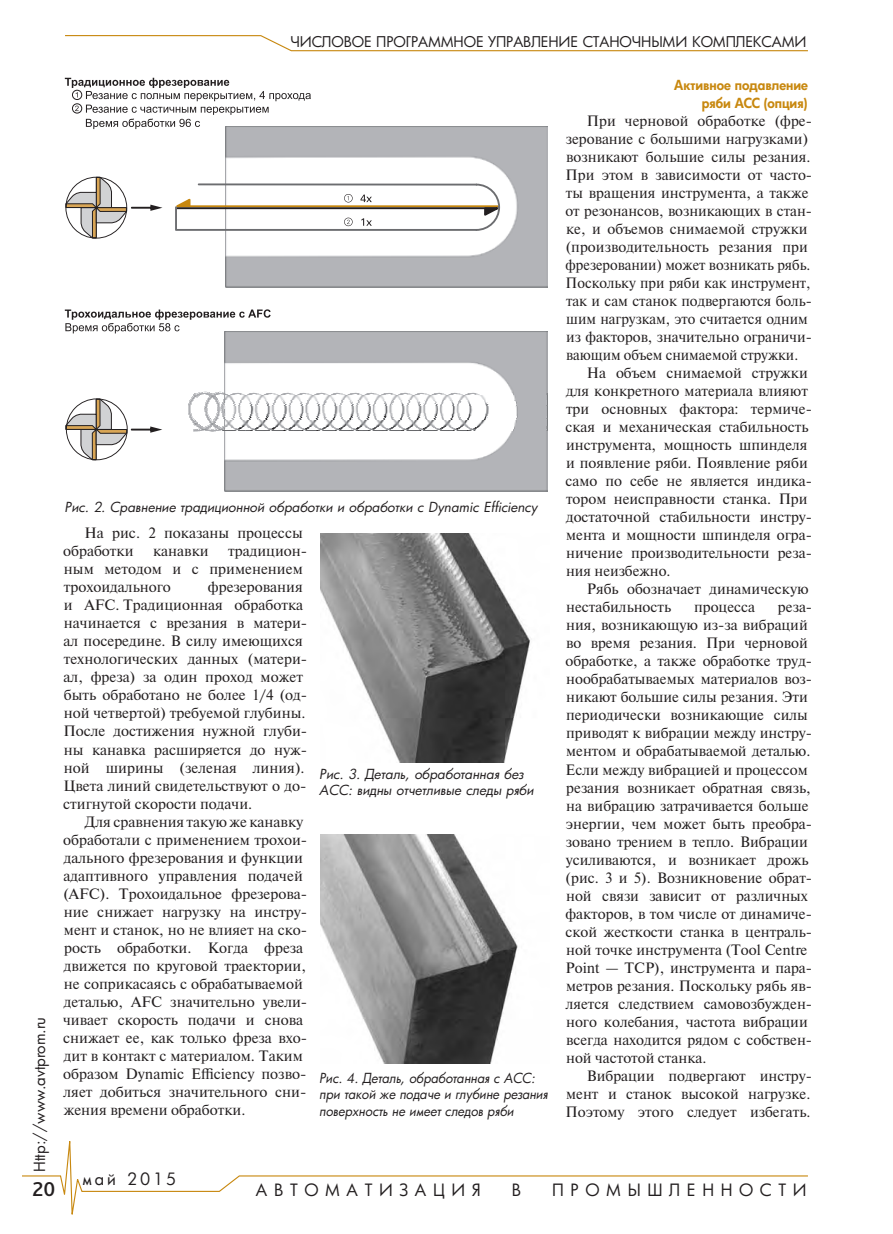
<style>
.page{position:relative;width:893px;height:1234px;background:#fff}
.page>*{position:absolute;margin:0;border:0;box-sizing:border-box;transform-origin:0 0}
.t1{font:500 21px "Bliss Pro";color:#231f20}
.t2{font:16.5px "Futura Cyr";letter-spacing:.4em;color:#231f20}
.t3{font:15px/18px "Newton";color:#231f20}
.t4{font:15px "Newton";color:#231f20;scale:.95 1}
.t5{font:15px "Futura Cyr";color:#231f20}
.t6{font:14.4px "Futura Cyr";letter-spacing:-.01em;color:#231f20}
.t7{font:italic 13.5px/16.5px "Futura Cyr";color:#231f20}
.t8{font:italic 13.5px/16.5px "Futura Cyr";color:#231f20;scale:.95 1}
.t9{font:800 13.5px/18px "Futura Cyr";color:#c8880f;text-align:right}
</style>
<div class="page">
<svg style="left:22px;top:1141px;width:786px;height:74px"></svg>
<svg style="left:65px;top:35px;width:743px;height:17px"></svg>
<img style="left:225px;top:127px;width:323px;height:160px">
<svg style="left:175px;top:183px;width:326px;height:49px"></svg>
<img style="left:224px;top:430px;width:324px;height:61px">
<img style="left:224px;top:428px;width:324px;height:2px">
<img style="left:225px;top:428px;width:323px;height:1px">
<img style="left:224px;top:412px;width:324px;height:16px">
<img style="left:225px;top:406px;width:323px;height:6px">
<img style="left:224px;top:401px;width:324px;height:5px">
<img style="left:224px;top:394px;width:324px;height:7px">
<img style="left:224px;top:393px;width:324px;height:1px">
<img style="left:224px;top:392px;width:324px;height:1px">
<svg style="left:188px;top:391px;width:36px;height:41px"></svg>
<img style="left:225px;top:332px;width:323px;height:60px">
<svg style="left:65px;top:309px;width:206px;height:24px"></svg>
<svg style="left:65px;top:78px;width:246px;height:51px"></svg>
<svg style="left:65px;top:398px;width:97px;height:62px"></svg>
<svg style="left:65px;top:177px;width:97px;height:61px"></svg>
<img style="left:320px;top:533px;width:210px;height:229px">
<img style="left:320px;top:834px;width:198px;height:228px">
<p class="t6" style="left:290px;top:33px;width:517px">Числовое программное управление станочными комплексами</p>
<p class="t9" style="left:674px;top:76px;width:135px">Активное подавление ряби ACC (опция)</p>
<p class="t3" style="left:587px;top:111px;width:227px">При черновой обработке (фре-</p>
<p class="t3" style="left:566px;top:129px;width:244px">зерование с большими нагрузками)</p>
<p class="t3" style="left:566px;top:147px;width:246px">возникают большие силы резания.</p>
<p class="t3" style="left:566px;top:165px;width:248px">При этом в зависимости от часто-</p>
<p class="t3" style="left:566px;top:183px;width:244px">ты вращения инструмента, а также</p>
<p class="t3" style="left:565px;top:201px;width:248px">от резонансов, возникающих в стан-</p>
<p class="t3" style="left:566px;top:219px;width:243px">ке, и объемов снимаемой стружки</p>
<p class="t3" style="left:566px;top:237px;width:244px">(производительность резания при</p>
<p class="t4" style="left:566px;top:254px;width:259px">фрезеровании) может возникать рябь.</p>
<p class="t4" style="left:566px;top:272px;width:259px">Поскольку при ряби как инструмент,</p>
<p class="t3" style="left:566px;top:291px;width:247px">так и сам станок подвергаются боль-</p>
<p class="t4" style="left:566px;top:308px;width:256px">шим нагрузкам, это считается одним</p>
<p class="t3" style="left:566px;top:327px;width:247px">из факторов, значительно ограничи-</p>
<p class="t4" style="left:566px;top:344px;width:246px">вающим объем снимаемой стружки.</p>
<p class="t3" style="left:587px;top:363px;width:222px">На объем снимаемой стружки</p>
<p class="t3" style="left:566px;top:381px;width:243px">для конкретного материала влияют</p>
<p class="t3" style="left:566px;top:399px;width:247px">три основных фактора: термиче-</p>
<p class="t3" style="left:565px;top:417px;width:244px">ская и механическая стабильность</p>
<p class="t3" style="left:566px;top:435px;width:243px">инструмента, мощность шпинделя</p>
<p class="t3" style="left:566px;top:453px;width:243px">и появление ряби. Появление ряби</p>
<p class="t3" style="left:565px;top:471px;width:248px">само по себе не является индика-</p>
<p class="t3" style="left:566px;top:489px;width:243px">тором неисправности станка. При</p>
<p class="t3" style="left:566px;top:507px;width:248px">достаточной стабильности инстру-</p>
<p class="t3" style="left:566px;top:525px;width:247px">мента и мощности шпинделя огра-</p>
<p class="t3" style="left:566px;top:543px;width:247px">ничение производительности реза-</p>
<p class="t3" style="left:566px;top:561px;width:106px">ния неизбежно.</p>
<p class="t3" style="left:587px;top:579px;width:223px">Рябь обозначает динамическую</p>
<p class="t3" style="left:566px;top:597px;width:106px">нестабильность</p>
<p class="t3" style="left:694px;top:597px;width:63px">процесса</p>
<p class="t7" style="left:65px;top:499px;width:474px">Рис. 2. Сравнение традиционной обработки и обработки с Dynamic Efficiency</p>
<p class="t3" style="left:63px;top:523px;width:241px;text-indent:21px">На рис. 2 показаны процессы обработки</p>
<p class="t3" style="left:64px;top:541px;width:245px;text-indent:164px">традицион&shy;ным методом и с применением трохоидального</p>
<p class="t3" style="left:153px;top:541px;width:57px">канавки</p>
<p class="t3" style="left:63px;top:577px;width:246px;text-indent:145px">фрезерования и AFC. Традиционная обработка начинается с врезания в матери&shy;ал посередине. В силу имеющихся технологических данных (матери&shy;ал, фреза) за один проход может быть обработано не более 1/4 (од&shy;ной четвертой) требуемой глубины.<br>После достижения нужной глуби&shy;ны канавка расширяется до нуж&shy;ной ширины (зеленая линия).<br>Цвета линий свидетельствуют о до&shy;стигнутой скорости подачи.</p>
<p class="t3" style="left:63px;top:811px;width:246px;text-indent:22px">Для сравнения такую же канавку обработали с применением трохои&shy;дального фрезерования и функции адаптивного управления подачей (AFC). Трохоидальное фрезерова&shy;ние снижает нагрузку на инстру&shy;мент и станок, но не влияет на ско&shy;рость обработки. Когда фреза движется по круговой траектории, не соприкасаясь с обрабатываемой деталью, AFC значительно увели&shy;чивает скорость подачи и снова снижает ее, как только фреза вхо&shy;дит в контакт с материалом. Таким образом Dynamic Efficiency позво&shy;ляет добиться значительного сни&shy;жения времени обработки.</p>
<p class="t3" style="left:565px;top:597px;width:248px;text-indent:213px">реза&shy;ния, возникающую из-за вибраций во время резания. При черновой обработке, а также обработке труд&shy;нообрабатываемых материалов воз&shy;никают большие силы резания. Эти периодически возникающие силы приводят к вибрации между инстру&shy;ментом и обрабатываемой деталью.<br>Если между вибрацией и процессом резания возникает обратная связь, на вибрацию затрачивается больше энергии, чем может быть преобра&shy;зовано трением в тепло. Вибрации усиливаются, и возникает дрожь (рис. 3 и 5). Возникновение обрат&shy;ной связи зависит от различных факторов, в том числе от динамиче&shy;ской жесткости станка в централь&shy;ной точке инструмента (Tool Centre<br>Point — TCP), инструмента и пара&shy;метров резания. Поскольку рябь яв&shy;ляется следствием самовозбужден&shy;ного колебания, частота вибрации всегда находится рядом с собствен&shy;ной частотой станка.</p>
<p class="t3" style="left:566px;top:1065px;width:248px;text-align:justify;text-indent:21px">Вибрации подвергают инстру&shy;мент и станок высокой нагрузке.<br>Поэтому этого следует избегать.</p>
<p class="t7" style="left:319px;top:765px;width:216px">Рис. 3. Деталь, обработанная без<br>АСС: видны отчетливые следы ряби</p>
<p class="t5" style="left:30px;top:1171px;width:157px;rotate:-90deg">Http://www.avtprom.ru</p>
<p class="t8" style="left:319px;top:1069px;width:242px">Рис. 4. Деталь, обработанная с АСС: при такой же подаче и глубине резания поверхность не имеет следов ряби</p>
<p class="t2" style="left:83px;top:1168px;width:95px">май 2015</p>
<h1 class="t1" style="left:33px;top:1175px;width:24px">20</h1>
<p class="t2" style="left:256px;top:1179px;width:226px">АВТОМАТИЗАЦИЯ</p>
<p class="t2" style="left:512px;top:1179px;width:11px">В</p>
<p class="t2" style="left:552px;top:1179px;width:256px">ПРОМЫШЛЕННОСТИ</p>
</div>
